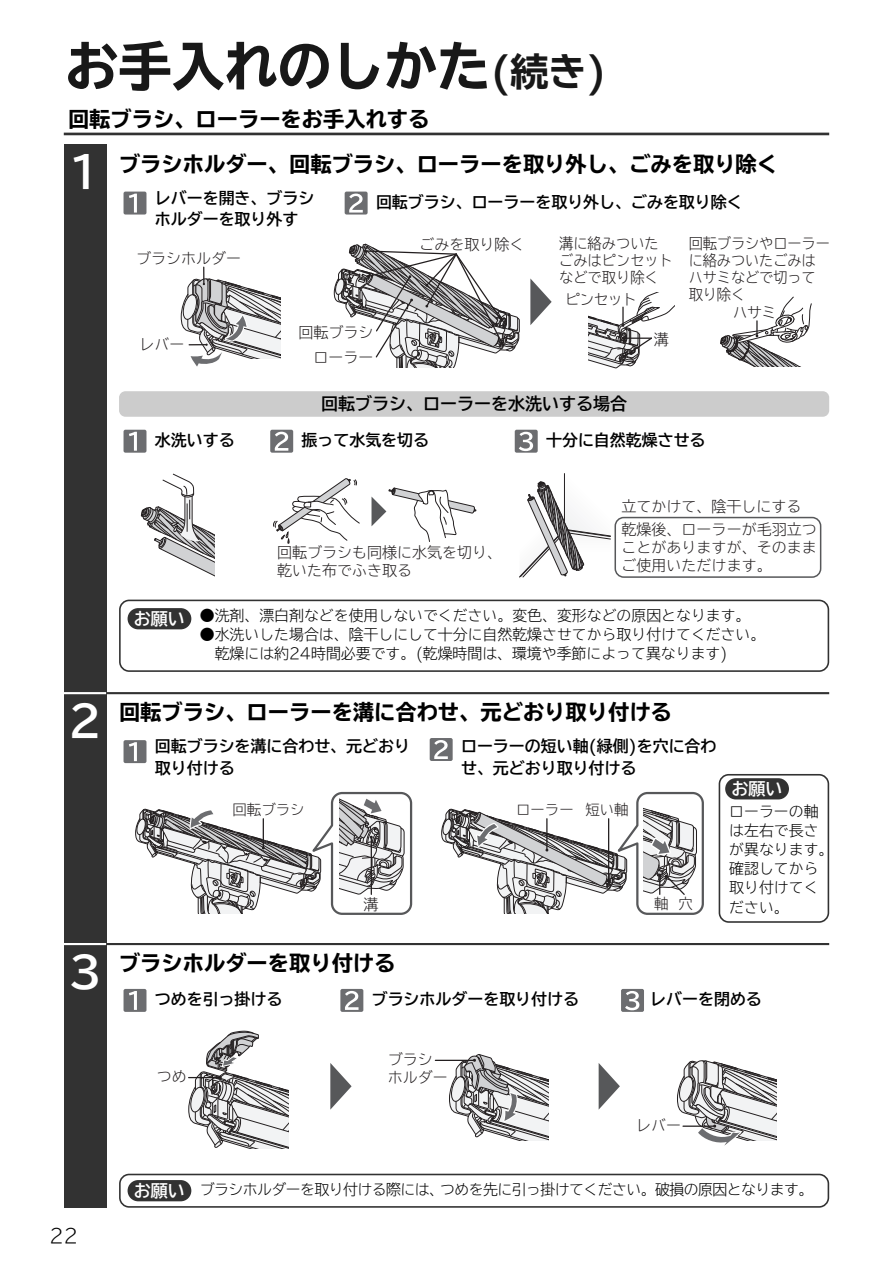
<style>
.page{position:relative;width:893px;height:1263px;background:#fff}
.page>*{position:absolute;margin:0;border:0;box-sizing:border-box;transform-origin:0 0}
.t1{font:700 expanded 53.1px "TBUD Go Std";color:#181818}
.t2{font:700 expanded 21.3px "TBUD Go Std";color:#000}
.t3{font:300 19.2px "TBUD Go Std Super";color:#000}
.t4{font:700 16.95px "TBUD Go Std";color:#000}
.t5{font:700 16.95px "TBUD Go Std";color:#fff}
.t6{font:700 15.9px/21.3px "TBUD Go Std";color:#000}
.t7{font:15px/18px "TBUD Go Std Super Light 90 pv RKSJ H";color:#231f20}
.t8{font:15px/17.2px "TBUD Go Std Super Light 90 pv RKSJ H";color:#231f20;scale:.95 1}
.t9{font:300 14.85px/19.2px "TBUD Go Std Super";color:#000}
.t10{font:300 14.85px "TBUD Go Std Super";letter-spacing:-.035em;color:#000}
.t11{font:14.4px "TBUD Go Std Super Light 90 pv RKSJ H";color:#231f20}
.s1{font-size:38.25px}
.s2{font-stretch:normal;font-size:42.45px;color:#fff}
.s3{font-family:"TBUD Go Std";font-weight:700;font-size:16.95px;color:#fff}
</style>
<div class="page">
<div style="left:64px;top:145px;width:42px;height:1063px;background:#323232"></div>
<hr style="left:64px;top:692px;width:42px;height:2px;background:#fff">
<hr style="left:64px;top:943px;width:42px;height:2px;background:#fff">
<svg style="left:334px;top:244px;width:186px;height:124px"></svg>
<svg style="left:588px;top:292px;width:87px;height:77px"></svg>
<svg style="left:530px;top:278px;width:22px;height:47px"></svg>
<svg style="left:720px;top:296px;width:92px;height:71px"></svg>
<svg style="left:441px;top:792px;width:263px;height:123px"></svg>
<svg style="left:135px;top:792px;width:278px;height:123px"></svg>
<svg style="left:188px;top:1031px;width:100px;height:117px"></svg>
<hr style="left:435px;top:1060px;width:39px;height:1px;background:#231f20">
<svg style="left:449px;top:1054px;width:100px;height:86px"></svg>
<svg style="left:330px;top:1063px;width:22px;height:47px"></svg>
<svg style="left:599px;top:1063px;width:21px;height:46px"></svg>
<svg style="left:677px;top:1060px;width:100px;height:86px"></svg>
<svg style="left:119px;top:600px;width:710px;height:72px"></svg>
<div style="left:128px;top:608px;width:63px;height:21px;background:#323232;border-radius:11px"></div>
<div style="left:124px;top:740px;width:22px;height:23px;background:#6c6d70;border-radius:2px"></div>
<svg style="left:129px;top:742px;width:8px;height:19px"></svg>
<div style="left:430px;top:738px;width:23px;height:23px;background:#6c6d70;border-radius:2px"></div>
<svg style="left:434px;top:740px;width:14px;height:19px"></svg>
<div style="left:124px;top:989px;width:22px;height:23px;background:#6c6d70;border-radius:2px"></div>
<svg style="left:129px;top:991px;width:8px;height:19px"></svg>
<div style="left:340px;top:989px;width:23px;height:23px;background:#6c6d70;border-radius:2px"></div>
<svg style="left:345px;top:991px;width:14px;height:19px"></svg>
<div style="left:621px;top:989px;width:23px;height:23px;background:#6c6d70;border-radius:2px"></div>
<svg style="left:625px;top:991px;width:14px;height:19px"></svg>
<hr style="left:64px;top:133px;width:765px;height:2px;background:#323232">
<hr style="left:106px;top:692px;width:723px;height:2px;background:#323232">
<hr style="left:106px;top:943px;width:723px;height:2px;background:#323232">
<svg style="left:119px;top:1174px;width:710px;height:34px"></svg>
<div style="left:128px;top:1180px;width:63px;height:21px;background:#323232;border-radius:11px"></div>
<svg style="left:141px;top:473px;width:74px;height:104px"></svg>
<svg style="left:273px;top:478px;width:87px;height:66px"></svg>
<div style="left:614px;top:517px;width:207px;height:61px;border:2px solid #57585a;border-radius:9px"></div>
<svg style="left:519px;top:473px;width:92px;height:105px"></svg>
<svg style="left:371px;top:487px;width:105px;height:55px"></svg>
<div style="left:124px;top:430px;width:22px;height:23px;background:#6c6d70;border-radius:2px"></div>
<svg style="left:129px;top:432px;width:8px;height:19px"></svg>
<div style="left:270px;top:430px;width:23px;height:23px;background:#6c6d70;border-radius:2px"></div>
<svg style="left:275px;top:432px;width:13px;height:19px"></svg>
<div style="left:515px;top:430px;width:23px;height:23px;background:#6c6d70;border-radius:2px"></div>
<svg style="left:519px;top:432px;width:14px;height:19px"></svg>
<svg style="left:719px;top:774px;width:110px;height:149px"></svg>
<div style="left:725px;top:778px;width:64px;height:21px;background:#323232;border-radius:11px"></div>
<div style="left:119px;top:391px;width:710px;height:26px;background:#ccc;border-radius:6px"></div>
<div style="left:124px;top:192px;width:22px;height:23px;background:#6c6d70;border-radius:2px"></div>
<svg style="left:129px;top:194px;width:8px;height:19px"></svg>
<div style="left:345px;top:192px;width:23px;height:23px;background:#6c6d70;border-radius:2px"></div>
<svg style="left:349px;top:194px;width:14px;height:19px"></svg>
<svg style="left:180px;top:267px;width:101px;height:100px"></svg>
<h1 class="t1" style="left:65px;top:37px;width:543px">お手入れのしかた<span class="s1">(続き)</span></h1>
<h2 class="t2" style="left:68px;top:107px;width:363px">回転ブラシ、ローラーをお手入れする</h2>
<h2 class="t2" style="left:68px;top:152px;width:711px"><span class="s2">1</span> ブラシホルダー、回転ブラシ、ローラーを取り外し、ごみを取り除く</h2>
<p class="t6" style="left:155px;top:187px;width:161px">レバーを開き、ブラシホルダーを取り外す</p>
<p class="t6" style="left:376px;top:192px;width:368px">回転ブラシ、ローラーを取り外し、ごみを取り除く</p>
<p class="t7" style="left:136px;top:249px;width:106px">ブラシホルダー</p>
<p class="t8" style="left:689px;top:234px;width:150px">回転ブラシやローラーに絡みついたごみはハサミなどで切って取り除く</p>
<p class="t8" style="left:559px;top:234px;width:121px">溝に絡みついたごみはピンセットなどで取り除く</p>
<p class="t7" style="left:419px;top:235px;width:106px">ごみを取り除く</p>
<p class="t7" style="left:565px;top:290px;width:74px">ピンセット</p>
<p class="t7" style="left:733px;top:302px;width:45px">ハサミ</p>
<p class="t7" style="left:139px;top:335px;width:46px">レバー</p>
<p class="t7" style="left:299px;top:320px;width:76px;line-height:25px;text-align:right">回転ブラシローラー</p>
<p class="t4" style="left:321px;top:390px;width:308px">回転ブラシ、ローラーを水洗いする場合</p>
<p class="t7" style="left:654px;top:330px;width:16px">溝</p>
<p class="t6" style="left:155px;top:430px;width:81px">水洗いする</p>
<p class="t6" style="left:302px;top:430px;width:129px">振って水気を切る</p>
<p class="t6" style="left:546px;top:430px;width:161px">十分に自然乾燥させる</p>
<p class="t5" style="left:134px;top:605px;width:53px">お願い</p>
<p class="t7" style="left:277px;top:543px;width:226px">回転ブラシも同様に水気を切り、乾いた布でふき取る</p>
<p class="t7" style="left:621px;top:495px;width:197px;line-height:22.6px">立てかけて、陰干しにする乾燥後、ローラーが毛羽立つ</p>
<p class="t7" style="left:622px;top:538px;width:196px">ことがありますが、そのままご使用いただけます。</p>
<p class="t9" style="left:200px;top:606px;width:552px">●洗剤、漂白剤などを使用しないでください。変色、変形などの原因となります。</p>
<p class="t9" style="left:215px;top:625px;width:552px;text-indent:-15px">●水洗いした場合は、陰干しにして十分に自然乾燥させてから取り付けてください。乾燥には約24時間必要です。(乾燥時間は、環境や季節によって異なります)</p>
<h2 class="t2" style="left:68px;top:700px;width:605px"><span class="s2">2</span> 回転ブラシ、ローラーを溝に合わせ、元どおり取り付ける</h2>
<p class="t6" style="left:155px;top:736px;width:257px">回転ブラシを溝に合わせ、元どおり取り付ける</p>
<p class="t6" style="left:461px;top:736px;width:257px">ローラーの短い軸(緑側)を穴に合わせ、元どおり取り付ける</p>
<p class="t11" style="left:233px;top:798px;width:73px">回転ブラシ</p>
<p class="t11" style="left:516px;top:798px;width:59px">ローラー</p>
<p class="t11" style="left:585px;top:798px;width:45px">短い軸</p>
<p class="t7" style="left:363px;top:894px;width:16px">溝</p>
<p class="t11" style="left:679px;top:891px;width:16px">穴</p>
<p class="t11" style="left:654px;top:891px;width:16px">軸</p>
<p class="t5" style="left:731px;top:775px;width:53px">お願い</p>
<p class="t9" style="left:729px;top:801px;width:106px">ローラーの軸は左右で長さが異なります。確認してから取り付けてください。</p>
<h2 class="t2" style="left:68px;top:951px;width:329px"><span class="s2">3</span> ブラシホルダーを取り付ける</h2>
<p class="t6" style="left:155px;top:989px;width:129px">つめを引っ掛ける</p>
<p class="t6" style="left:372px;top:989px;width:209px">ブラシホルダーを取り付ける</p>
<p class="t6" style="left:650px;top:989px;width:113px">レバーを閉める</p>
<p class="t7" style="left:157px;top:1067px;width:31px">つめ</p>
<p class="t7" style="left:388px;top:1050px;width:61px">ブラシホルダー</p>
<p class="t7" style="left:636px;top:1116px;width:46px">レバー</p>
<p class="t3" style="left:50px;top:1219px;width:30px">22</p>
<p class="t10" style="left:134px;top:1177px;width:681px"><span class="s3">お願い</span> ブラシホルダーを取り付ける際には、つめを先に引っ掛けてください。破損の原因となります。</p>
</div>
